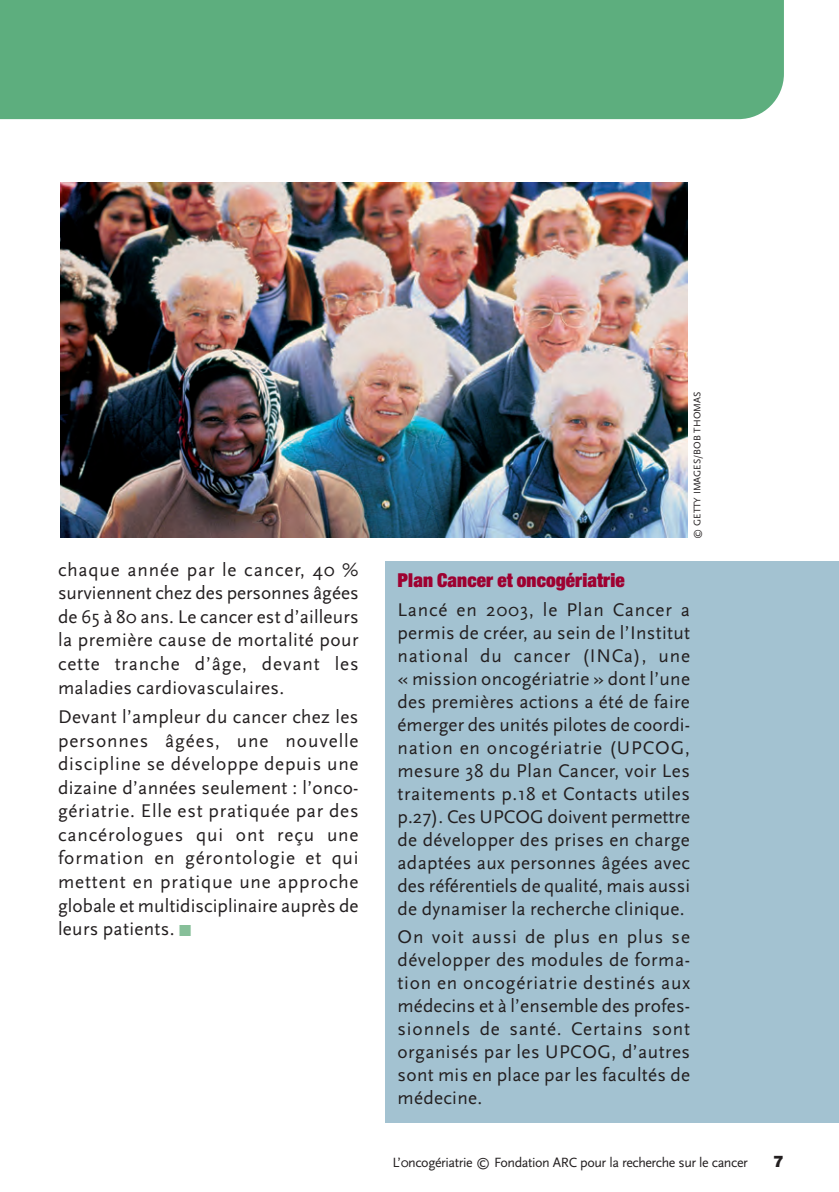
<style>
.page{position:relative;width:839px;height:1192px;background:#fff}
.page>*{position:absolute;margin:0;border:0;box-sizing:border-box;transform-origin:0 0}
.t1{font:19.2px/23px "AD Scala Sans Romein";letter-spacing:.015em;color:#231f20;text-align:justify}
.t2{font:900 expanded 19.2px "Helvetica Neue";letter-spacing:.005em;color:#9e0131}
.t3{font:900 16px "Helvetica Neue";color:#231f20}
.t4{font:14px "AD Scala Sans Romein";letter-spacing:-.03em;color:#231f20}
.t5{font:10px "AD Scala Sans Romein";color:#231f20}
.s1{color:#87bf99}
</style>
<div class="page">
<div style="left:0;top:0;width:784px;height:119px;background:#5dae7e"></div>
<img style="left:60px;top:182px;width:627px;height:356px">
<div style="left:385px;top:561px;width:454px;height:562px;background:#a3c2d1"></div>
<p class="t1" style="left:58px;top:559px;width:302px;line-height:23.6px">chaque année par le cancer, 40 % surviennent chez des personnes âgées de 65 à 80 ans. Le cancer est d’ailleurs la première cause de mortalité pour cette tranche d’âge, devant les maladies cardiovasculaires.</p>
<p class="t1" style="left:58px;top:706px;width:302px;line-height:23.6px">Devant l’ampleur du cancer chez les personnes âgées, une nouvelle discipline se développe depuis une dizaine d’années seulement : l’onco&shy;gériatrie. Elle est pratiquée par des cancérologues qui ont reçu une formation en gérontologie et qui mettent en pratique une approche globale et multidisciplinaire auprès de leurs patients. <span class="s1">■</span></p>
<p class="t5" style="left:693px;top:539px;width:148px;rotate:-90deg">© GETTY IMAGES/BOB THOMAS</p>
<p class="t2" style="left:397px;top:568px;width:229px">Plan Cancer et oncogériatrie</p>
<p class="t1" style="left:397px;top:600px;width:294px">Lancé en 2003, le Plan Cancer a permis de créer, au sein de l’Institut national du cancer (INCa), une « mission oncogériatrie » dont l’une des premières actions a été de faire émerger des unités pilotes de coordi&shy;nation en oncogériatrie (UPCOG, mesure 38 du Plan Cancer, voir Les traitements p.18 et Contacts utiles p.27). Ces UPCOG doivent permettre de développer des prises en charge adaptées aux personnes âgées avec des référentiels de qualité, mais aussi de dynamiser la recherche clinique.</p>
<p class="t1" style="left:397px;top:927px;width:294px">On voit aussi de plus en plus se développer des modules de forma&shy;tion en oncogériatrie destinés aux médecins et à l’ensemble des profes&shy;sionnels de santé. Certains sont organisés par les UPCOG, d’autres sont mis en place par les facultés de médecine.</p>
<p class="t4" style="left:392px;top:1156px;width:357px">L’0ncogériatrie © Fondation ARC pour la recherche sur le cancer</p>
<p class="t3" style="left:773px;top:1151px;width:12px">7</p>
</div>
